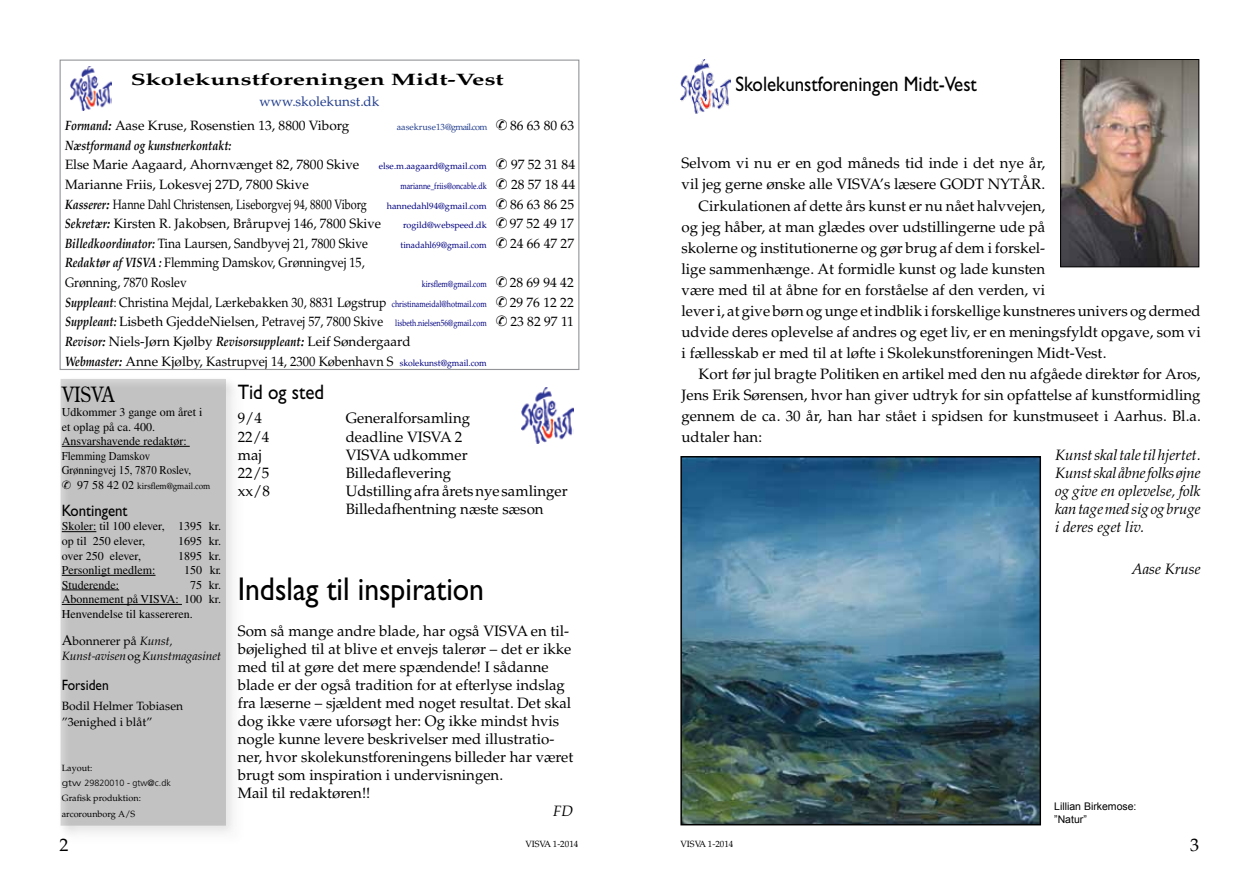
<style>
.page{position:relative;width:1259px;height:893px;background:#fff}
.page>*{position:absolute;margin:0;border:0;box-sizing:border-box;transform-origin:0 0}
.t1{font:33px "Gill Sans";color:#000;scale:.9 1}
.t2{font:21px "Gill Sans";color:#000;scale:.9 1}
.t3{font:21px "Century Old Style";color:#000;scale:.9 1}
.t4{font:18px "Palm Springs";color:#000}
.t5{font:700 16.5px "Palm Springs";color:#000;scale:1.5 1}
.t6{font:16.5px "Gill Sans";color:#000;scale:.9 1}
.t7{font:15px/18px "Palm Springs";color:#000}
.t8{font:italic 15px/18px "Palm Springs";color:#000;text-align:justify}
.t9{font:15px "Gill Sans";color:#000;scale:.9 1}
.t10{font:13.5px/24.2px "Palm Springs";color:#000}
.t11{font:13.5px "Palm Springs";color:#000;scale:.8 1}
.t12{font:13.5px/19.6px "Palm Springs";color:#000;scale:.9 1}
.t13{font:italic 700 13.5px "Palm Springs";color:#000;scale:.8 1}
.t14{font:12px/14.5px "Times";color:#000}
.t15{font:italic 12px/14.5px "Palm Springs";letter-spacing:-.005em;color:#000}
.t16{font:12px/15.1px "Palm Springs";color:#000}
.t17{font:10.5px/12.6px "Arial";color:#000}
.t18{font:9px "Palm Springs";color:#000080}
.t19{font:9px/15.1px "Palm Springs";color:#000}
.t20{font:9px "Palm Springs";color:#000080;scale:.8 1}
.t21{font:9px "Palm Springs";color:#000;scale:.9 1}
.t22{font:9px "Palm Springs";color:#24408f}
.t23{font:300 9px "Frutiger";color:#000;scale:1.3 1}
.t24{font:9px "Palm Springs";color:#000080;scale:.95 1}
.s1{color:#24408f}
.s2{font-weight:700;font-style:italic}
.s3{font-size:9px;color:#000080}
.s4{font-family:"Times";font-size:12px}
.s5{font-family:"Times";font-style:normal;font-size:15px}
.s6{font-style:normal}
</style>
<div class="page">
<div style="left:63px;top:381px;width:171px;height:453px;background:#c2c2c2"></div>
<hr style="left:62px;top:446px;width:128px;height:1px;background:#000">
<hr style="left:62px;top:531px;width:34px;height:1px;background:#000">
<hr style="left:62px;top:575px;width:93px;height:1px;background:#000">
<hr style="left:62px;top:590px;width:57px;height:1px;background:#000">
<hr style="left:62px;top:604px;width:120px;height:1px;background:#000">
<div style="left:60px;top:60px;width:519px;height:310px;border:1px solid #939598"></div>
<img style="left:70px;top:67px;width:42px;height:44px">
<img style="left:522px;top:388px;width:51px;height:56px">
<img style="left:680px;top:59px;width:51px;height:54px">
<img style="left:1062px;top:61px;width:135px;height:204px">
<div style="left:1060px;top:59px;width:139px;height:208px;border:1px solid #000"></div>
<img style="left:682px;top:458px;width:357px;height:365px">
<div style="left:680px;top:456px;width:361px;height:369px;border:1px solid #000"></div>
<svg style="left:62px;top:480px;width:9px;height:9px"></svg>
<p class="t5" style="left:131px;top:70px;width:250px">Skolekunstforeningen Midt-Vest</p>
<p class="t10" style="left:65px;top:89px;width:316px;text-indent:195px"><span class="s1">www.skolekunst.dk<br></span><span class="s2">Formand:</span> Aase Kruse, Rosenstien 13, 8800 Viborg</p>
<p class="t22" style="left:397px;top:122px;width:92px">aasekruse13@gmail.com</p>
<p class="t10" style="left:510px;top:114px;width:66px">86 63 80 63</p>
<h2 class="t2" style="left:735px;top:72px;width:270px">Skolekunstforeningen Midt-Vest</h2>
<p class="t13" style="left:65px;top:137px;width:209px">Næstformand og kunstnerkontakt:</p>
<p class="t10" style="left:65px;top:153px;width:296px">Else Marie Aagaard, Ahornvænget 82, 7800 Skive</p>
<p class="t18" style="left:379px;top:161px;width:109px">else.m.aagaard@gmail.com</p>
<p class="t10" style="left:511px;top:153px;width:66px">97 52 31 84</p>
<p class="t10" style="left:65px;top:173px;width:245px">Marianne Friis, Lokesvej 27D, 7800 Skive</p>
<p class="t20" style="left:400px;top:181px;width:110px">marianne_friis@oncable.dk</p>
<p class="t10" style="left:511px;top:173px;width:66px">28 57 18 44</p>
<p class="t11" style="left:65px;top:196px;width:379px"><span class="s2">Kasserer:</span> Hanne Dahl Christensen, Liseborgvej 94, 8800 Viborg</p>
<p class="t18" style="left:387px;top:200px;width:101px">hannedahl94@gmail.com</p>
<p class="t10" style="left:510px;top:192px;width:66px">86 63 86 25</p>
<p class="t10" style="left:65px;top:212px;width:318px"><span class="s2">Sekretær:</span> Kirsten R. Jakobsen, Brårupvej 146, 7800 Skive</p>
<p class="t18" style="left:403px;top:220px;width:85px">rogild@webspeed.dk</p>
<p class="t10" style="left:510px;top:212px;width:66px">97 52 49 17</p>
<p class="t12" style="left:65px;top:234px;width:338px"><span class="s2">Billedkoordinator:</span> Tina Laursen, Sandbyvej 21, 7800 Skive</p>
<p class="t24" style="left:401px;top:239px;width:92px">tinadahl69@gmail.com</p>
<p class="t10" style="left:510px;top:231px;width:66px">24 66 47 27</p>
<p class="t12" style="left:65px;top:253px;width:334px"><span class="s2">Redaktør af VISVA :</span> Flemming Damskov, Grønningvej 15,<br>Grønning, 7870 Roslev</p>
<p class="t7" style="left:681px;top:155px;width:365px">Selvom vi nu er en god måneds tid inde i det nye år,</p>
<p class="t7" style="left:681px;top:176px;width:365px">vil jeg gerne ønske alle VISVA’s læsere GODT NYTÅR.</p>
<p class="t7" style="left:698px;top:197px;width:348px">Cirkulationen af dette års kunst er nu nået halvvejen,</p>
<p class="t7" style="left:681px;top:218px;width:365px">og jeg håber, at man glædes over udstillingerne ude på</p>
<p class="t7" style="left:681px;top:239px;width:365px">skolerne og institutionerne og gør brug af dem i forskel-</p>
<p class="t7" style="left:681px;top:260px;width:365px">lige sammenhænge. At formidle kunst og lade kunsten</p>
<p class="t7" style="left:681px;top:281px;width:365px">være med til at åbne for en forståelse af den verden, vi</p>
<p class="t7" style="left:681px;top:302px;width:520px">lever i, at give børn og unge et indblik i forskellige kunstneres univers og dermed</p>
<p class="t7" style="left:681px;top:323px;width:520px">udvide deres oplevelse af andres og eget liv, er en meningsfyldt opgave, som vi</p>
<p class="t7" style="left:681px;top:344px;width:426px">i fællesskab er med til at løfte i Skolekunstforeningen Midt-Vest.</p>
<p class="t7" style="left:698px;top:365px;width:503px">Kort før jul bragte Politiken en artikel med den nu afgåede direktør for Aros,</p>
<p class="t7" style="left:681px;top:386px;width:520px">Jens Erik Sørensen, hvor han giver udtryk for sin opfattelse af kunstformidling</p>
<p class="t7" style="left:681px;top:407px;width:520px">gennem de ca. 30 år, han har stået i spidsen for kunstmuseet i Aarhus. Bl.a.</p>
<p class="t7" style="left:681px;top:428px;width:82px">udtaler han:</p>
<p class="t8" style="left:1055px;top:446px;width:147px">Kunst skal tale til hjertet.<br>Kunst skal åbne folks øjne og give en oplevelse, folk kan tage med sig og bruge i deres eget liv.</p>
<p class="t8" style="left:1132px;top:560px;width:70px">Aase Kruse</p>
<p class="t20" style="left:422px;top:279px;width:83px">kirsflem@gmail.com</p>
<p class="t10" style="left:510px;top:271px;width:66px">28 69 94 42</p>
<p class="t11" style="left:65px;top:294px;width:529px"><span class="s2">Suppleant</span>: Christina Mejdal, Lærkebakken 30, 8831 Løgstrup <span class="s3">christinameidal@hotmail.com</span></p>
<p class="t10" style="left:510px;top:290px;width:66px">29 76 12 22</p>
<p class="t10" style="left:65px;top:310px;width:423px"><span class="s2">Suppleant:</span> Lisbeth GjeddeNielsen, Petravej 57, 7800 Skive <span class="s3">lisbeth.nielsen56@gmail.com</span></p>
<p class="t10" style="left:510px;top:310px;width:65px">23 82 97 11</p>
<p class="t10" style="left:65px;top:332px;width:423px;line-height:19.6px"><span class="s2">Revisor:</span> Niels-Jørn Kjølby <span class="s2">Revisorsuppleant:</span> Leif Søndergaard<br><span class="s2">Webmaster:</span> Anne Kjølby, Kastrupvej 14, 2300 København S <span class="s3">skolekunst@gmail.com</span></p>
<h2 class="t2" style="left:238px;top:380px;width:98px">Tid og sted</h2>
<p class="t7" style="left:238px;top:410px;width:26px">9/4</p>
<p class="t7" style="left:346px;top:410px;width:126px">Generalforsamling</p>
<p class="t7" style="left:238px;top:428px;width:33px">22/4</p>
<p class="t7" style="left:346px;top:428px;width:118px">deadline VISVA 2</p>
<p class="t7" style="left:238px;top:446px;width:26px">maj</p>
<p class="t7" style="left:346px;top:446px;width:123px">VISVA udkommer</p>
<p class="t7" style="left:238px;top:464px;width:33px">22/5</p>
<p class="t7" style="left:346px;top:464px;width:107px">Billedaflevering</p>
<p class="t7" style="left:238px;top:482px;width:34px">xx/8</p>
<p class="t7" style="left:346px;top:482px;width:223px">Udstilling afra årets nye samlinger<br>Billedafhentning næste sæson</p>
<h2 class="t3" style="left:62px;top:380px;width:60px">VISVA</h2>
<p class="t14" style="left:62px;top:405px;width:142px">Udkommer 3 gange om året i et oplag på ca. 400.<br>Ansvarshavende redaktør:<br>Flemming Damskov<br>Grønningvej 15, 7870 Roslev,</p>
<p class="t21" style="left:77px;top:480px;width:149px"><span class="s4">97 58 42 02</span> kirsflem@gmail.com</p>
<p class="t6" style="left:62px;top:501px;width:75px">Kontingent</p>
<p class="t14" style="left:62px;top:519px;width:161px">Skoler: til 100 elever, 1395 kr. op til 250 elever,</p>
<p class="t14" style="left:178px;top:534px;width:45px">1695 kr.</p>
<p class="t14" style="left:62px;top:548px;width:81px">over 250 elever,</p>
<p class="t14" style="left:178px;top:548px;width:45px">1895 kr.</p>
<p class="t14" style="left:62px;top:563px;width:95px">Personligt medlem:</p>
<p class="t14" style="left:184px;top:563px;width:39px">150 kr.</p>
<p class="t14" style="left:62px;top:577px;width:59px">Studerende:</p>
<h1 class="t1" style="left:238px;top:570px;width:275px">Indslag til inspiration</h1>
<p class="t7" style="left:238px;top:622px;width:337px">Som så mange andre blade, har også VISVA en til&shy;bøjelighed til at blive et envejs talerør – det er ikke med til at gøre det mere spændende! I sådanne blade er der også tradition for at efterlyse indslag fra læserne – sjældent med noget resultat. Det skal dog ikke være uforsøgt her: Og ikke mindst hvis nogle kunne levere beskrivelser med illustratio&shy;ner, hvor skolekunstforeningens billeder har været brugt som inspiration i undervisningen.<br>Mail til redaktøren!!</p>
<p class="t8" style="left:553px;top:802px;width:22px">FD</p>
<p class="t17" style="left:1054px;top:800px;width:84px">Lillian Birkemose: ”Natur”</p>
<p class="t14" style="left:62px;top:577px;width:161px;text-align:justify;text-indent:128px">75 kr.<br>Abonnement på VISVA: 100 kr.<br>Henvendelse til kassereren.</p>
<p class="t15" style="left:62px;top:634px;width:161px"><span class="s5">A</span><span class="s6">bonnerer på</span> Kunst,<br>Kunst-avisen <span class="s6">og</span> Kunstmagasinet</p>
<p class="t9" style="left:62px;top:676px;width:54px">Forsiden</p>
<p class="t16" style="left:62px;top:699px;width:123px">Bodil Helmer Tobiasen ”3enighed i blåt”</p>
<p class="t19" style="left:62px;top:761px;width:32px">Layout:</p>
<p class="t23" style="left:62px;top:778px;width:85px">gtw 29820010 - gtw@c.dk</p>
<p class="t19" style="left:62px;top:791px;width:81px">Grafisk produktion: arcorounborg A/S</p>
<p class="t4" style="left:60px;top:834px;width:10px">2</p>
<p class="t19" style="left:525px;top:837px;width:54px">VISVA 1-2014</p>
<p class="t19" style="left:680px;top:837px;width:54px">VISVA 1-2014</p>
<p class="t4" style="left:1190px;top:834px;width:10px">3</p>
</div>
